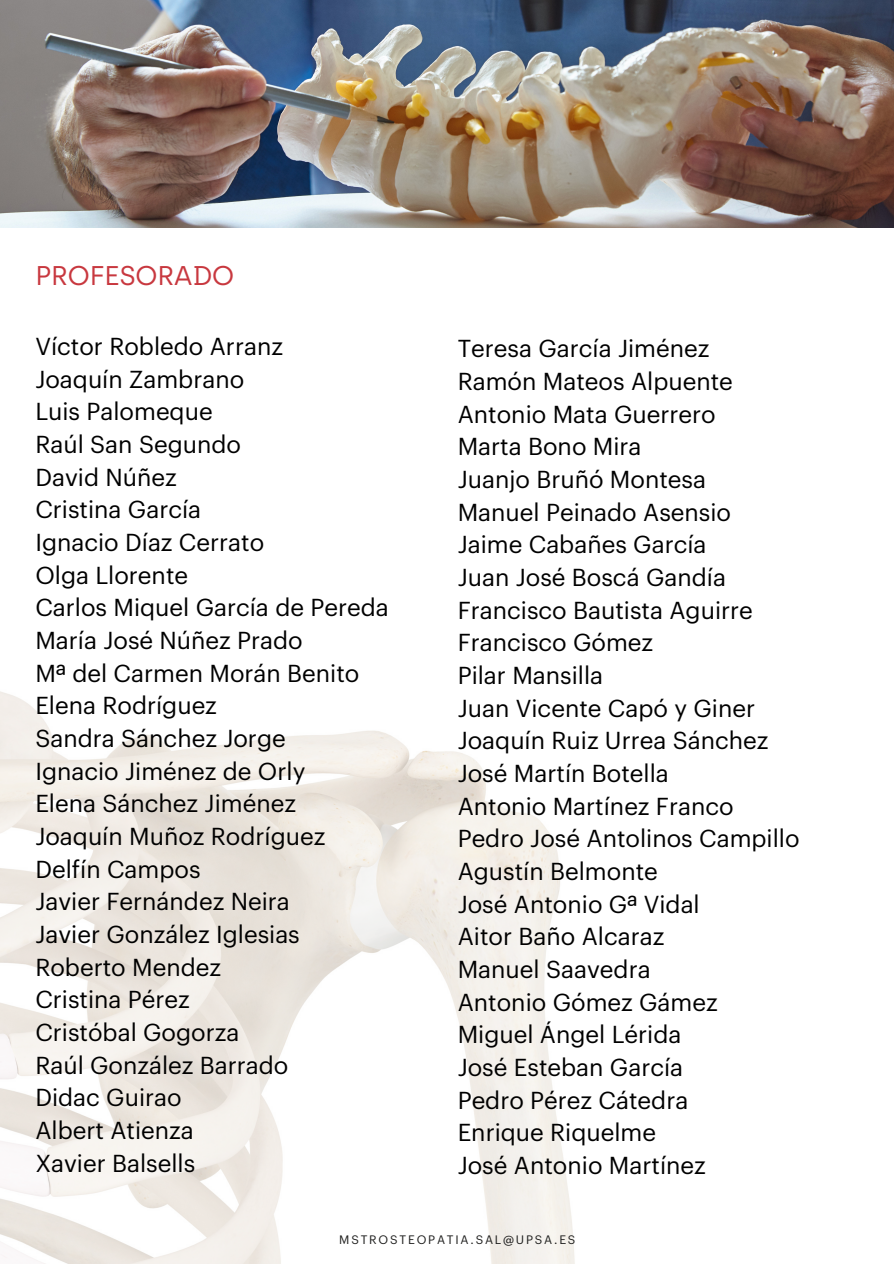
<style>
.page{position:relative;width:894px;height:1264px;background:#fff}
.page>*{position:absolute;margin:0;border:0;box-sizing:border-box;transform-origin:0 0}
.t1{font:27px "Archia";color:#c8383f}
.t2{font:24px "Graphik";color:#000}
.t3{font:12px "Graphik";letter-spacing:.15em;color:#1e1e1d}
</style>
<div class="page">
<img style="left:0;top:0;width:893px;height:227px">
<img style="left:0;top:691px;width:575px;height:572px">
<p class="t1" style="left:35px;top:259px;width:200px">PROFESORADO</p>
<p class="t2" style="left:35px;top:335px;width:249px">Víctor Robledo Arranz</p>
<p class="t2" style="left:35px;top:368px;width:210px">Joaquín Zambrano</p>
<p class="t2" style="left:35px;top:400px;width:179px">Luis Palomeque</p>
<p class="t2" style="left:35px;top:433px;width:207px">Raúl San Segundo</p>
<p class="t2" style="left:35px;top:466px;width:143px">David Núñez</p>
<p class="t2" style="left:35px;top:498px;width:167px">Cristina García</p>
<p class="t2" style="left:35px;top:531px;width:230px">Ignacio Díaz Cerrato</p>
<p class="t2" style="left:35px;top:564px;width:154px">Olga Llorente</p>
<p class="t2" style="left:35px;top:596px;width:355px">Carlos Miquel García de Pereda</p>
<p class="t2" style="left:35px;top:629px;width:269px">María José Núñez Prado</p>
<p class="t2" style="left:35px;top:662px;width:325px">Mª del Carmen Morán Benito</p>
<p class="t2" style="left:35px;top:694px;width:183px">Elena Rodríguez</p>
<p class="t2" style="left:35px;top:727px;width:252px">Sandra Sánchez Jorge</p>
<p class="t2" style="left:35px;top:760px;width:271px">Ignacio Jiménez de Orly</p>
<p class="t2" style="left:35px;top:792px;width:262px">Elena Sánchez Jiménez</p>
<p class="t2" style="left:35px;top:825px;width:291px">Joaquín Muñoz Rodríguez</p>
<p class="t2" style="left:35px;top:858px;width:167px">Delfín Campos</p>
<p class="t2" style="left:35px;top:890px;width:256px">Javier Fernández Neira</p>
<p class="t2" style="left:35px;top:923px;width:266px">Javier González Iglesias</p>
<p class="t2" style="left:35px;top:956px;width:187px">Roberto Mendez</p>
<p class="t2" style="left:35px;top:988px;width:156px">Cristina Pérez</p>
<p class="t2" style="left:35px;top:1021px;width:205px">Cristóbal Gogorza</p>
<p class="t2" style="left:35px;top:1054px;width:254px">Raúl González Barrado</p>
<p class="t2" style="left:35px;top:1086px;width:148px">Didac Guirao</p>
<p class="t2" style="left:35px;top:1119px;width:160px">Albert Atienza</p>
<p class="t2" style="left:35px;top:1151px;width:161px">Xavier Balsells</p>
<p class="t2" style="left:457px;top:338px;width:253px">Teresa García Jiménez</p>
<p class="t2" style="left:457px;top:370px;width:277px">Ramón Mateos Alpuente</p>
<p class="t2" style="left:457px;top:403px;width:259px">Antonio Mata Guerrero</p>
<p class="t2" style="left:457px;top:436px;width:185px">Marta Bono Mira</p>
<p class="t2" style="left:457px;top:468px;width:250px">Juanjo Bruñó Montesa</p>
<p class="t2" style="left:457px;top:501px;width:275px">Manuel Peinado Asensio</p>
<p class="t2" style="left:457px;top:534px;width:250px">Jaime Cabañes García</p>
<p class="t2" style="left:457px;top:566px;width:270px">Juan José Boscá Gandía</p>
<p class="t2" style="left:457px;top:599px;width:296px">Francisco Bautista Aguirre</p>
<p class="t2" style="left:457px;top:631px;width:197px">Francisco Gómez</p>
<p class="t2" style="left:457px;top:664px;width:147px">Pilar Mansilla</p>
<p class="t2" style="left:457px;top:697px;width:299px">Juan Vicente Capó y Giner</p>
<p class="t2" style="left:457px;top:729px;width:312px">Joaquín Ruiz Urrea Sánchez</p>
<p class="t2" style="left:457px;top:762px;width:212px">José Martín Botella</p>
<p class="t2" style="left:457px;top:795px;width:277px">Antonio Martínez Franco</p>
<p class="t2" style="left:457px;top:827px;width:343px">Pedro José Antolinos Campillo</p>
<p class="t2" style="left:457px;top:860px;width:202px">Agustín Belmonte</p>
<p class="t2" style="left:457px;top:893px;width:243px">José Antonio Gª Vidal</p>
<p class="t2" style="left:457px;top:925px;width:208px">Aitor Baño Alcaraz</p>
<p class="t2" style="left:457px;top:958px;width:194px">Manuel Saavedra</p>
<p class="t2" style="left:457px;top:991px;width:261px">Antonio Gómez Gámez</p>
<p class="t2" style="left:457px;top:1023px;width:225px">Miguel Ángel Lérida</p>
<p class="t2" style="left:457px;top:1056px;width:227px">José Esteban García</p>
<p class="t2" style="left:457px;top:1089px;width:232px">Pedro Pérez Cátedra</p>
<p class="t2" style="left:457px;top:1121px;width:200px">Enrique Riquelme</p>
<p class="t2" style="left:457px;top:1154px;width:249px">José Antonio Martínez</p>
<p class="t3" style="left:339px;top:1234px;width:238px">MSTROSTEOPATIA.SAL@UPSA.ES</p>
</div>
